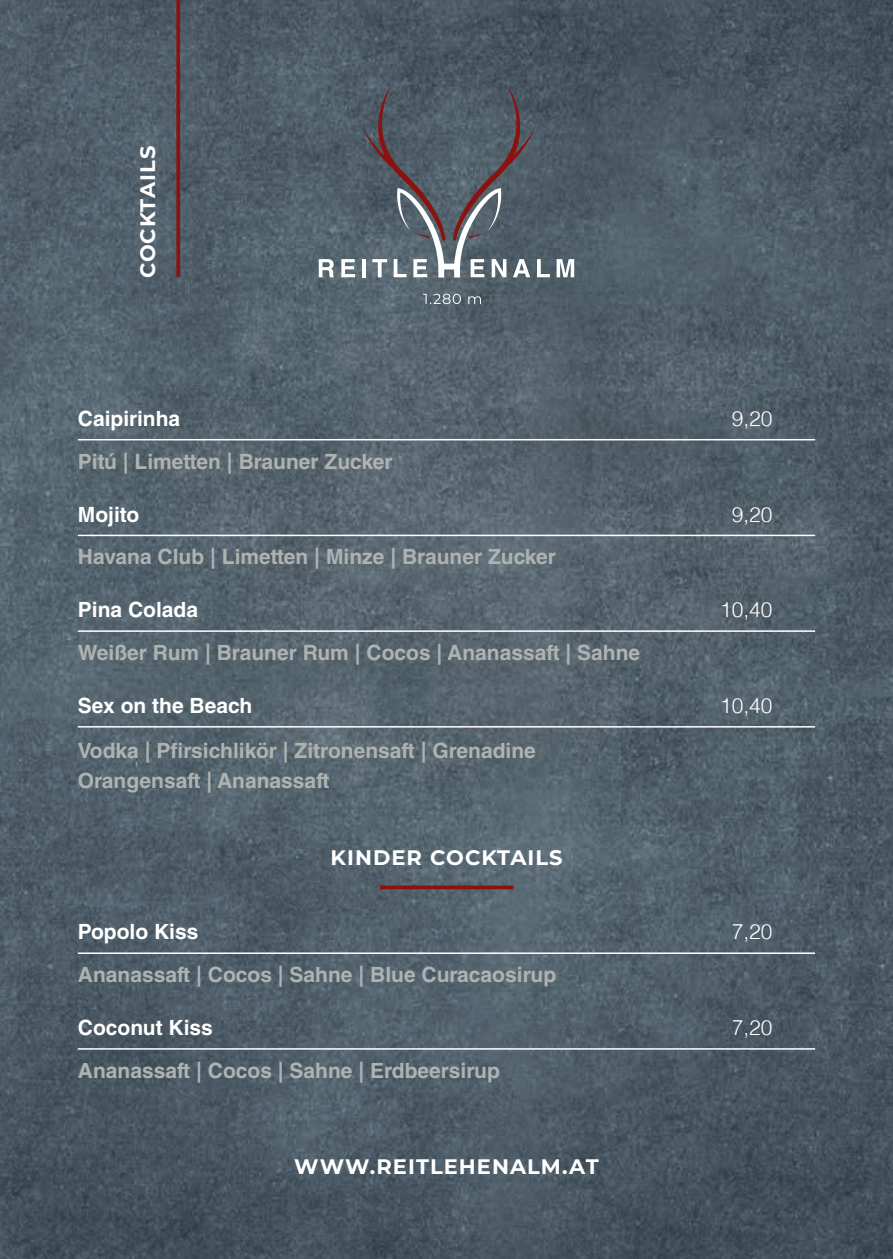
<style>
.page{position:relative;width:893px;height:1259px;background:#fff}
.page>*{position:absolute;margin:0;border:0;box-sizing:border-box;transform-origin:0 0}
.t1{font:700 21px/30px "Helvetica LT Std";color:#aeb3b2}
.t2{font:700 21px "Helvetica LT Std";color:#fff}
.t3{font:700 21px "Montserrat";letter-spacing:.05em;color:#fff}
.t4{font:300 21px "Helvetica";color:#fff}
</style>
<div class="page">
<img style="left:0;top:0;width:893px;height:1259px">
<svg style="left:423px;top:294px;width:58px;height:10px"></svg>
<svg style="left:319px;top:259px;width:15px;height:18px"></svg>
<svg style="left:341px;top:259px;width:14px;height:18px"></svg>
<svg style="left:362px;top:85px;width:188px;height:192px;background:#5d666f"></svg>
<svg style="left:557px;top:259px;width:17px;height:18px"></svg>
<hr style="left:78px;top:439px;width:562px;height:1px;background:#fff">
<hr style="left:640px;top:439px;width:175px;height:1px;background:#fff">
<hr style="left:78px;top:534px;width:562px;height:2px;background:#fff">
<hr style="left:640px;top:534px;width:175px;height:2px;background:#fff">
<hr style="left:78px;top:630px;width:562px;height:2px;background:#fff">
<hr style="left:640px;top:630px;width:175px;height:2px;background:#fff">
<hr style="left:78px;top:726px;width:562px;height:1px;background:#fff">
<hr style="left:640px;top:726px;width:175px;height:1px;background:#fff">
<hr style="left:78px;top:952px;width:562px;height:2px;background:#fff">
<hr style="left:640px;top:952px;width:175px;height:2px;background:#fff">
<hr style="left:78px;top:1048px;width:562px;height:1px;background:#fff">
<hr style="left:640px;top:1048px;width:175px;height:1px;background:#fff">
<svg style="left:380px;top:885px;width:133px;height:4px"></svg>
<svg style="left:176px;top:0;width:4px;height:277px"></svg>
<p class="t3" style="left:134px;top:278px;width:134px;rotate:-90deg">COCKTAILS</p>
<p class="t2" style="left:78px;top:406px;width:104px">Caipirinha</p>
<p class="t4" style="left:732px;top:401px;width:42px">9,20</p>
<p class="t1" style="left:78px;top:446px;width:316px">Pitú | Limetten | Brauner Zucker</p>
<p class="t2" style="left:78px;top:501px;width:63px">Mojito</p>
<p class="t4" style="left:732px;top:496px;width:42px">9,20</p>
<p class="t1" style="left:78px;top:541px;width:480px">Havana Club | Limetten | Minze | Brauner Zucker</p>
<p class="t2" style="left:78px;top:597px;width:122px">Pina Colada</p>
<p class="t4" style="left:720px;top:592px;width:54px">10,40</p>
<p class="t1" style="left:78px;top:637px;width:564px">Weißer Rum | Brauner Rum | Cocos | Ananassaft | Sahne</p>
<p class="t2" style="left:78px;top:693px;width:176px">Sex on the Beach</p>
<p class="t4" style="left:720px;top:688px;width:54px">10,40</p>
<p class="t1" style="left:78px;top:735px;width:459px">Vodka | Pfirsichlikör | Zitronensaft | Grenadine<br>Orangensaft | Ananassaft</p>
<p class="t3" style="left:331px;top:843px;width:233px">KINDER COCKTAILS</p>
<p class="t2" style="left:78px;top:919px;width:122px">Popolo Kiss</p>
<p class="t4" style="left:732px;top:914px;width:42px">7,20</p>
<p class="t1" style="left:78px;top:959px;width:480px">Ananassaft | Cocos | Sahne | Blue Curacaosirup</p>
<p class="t2" style="left:78px;top:1015px;width:137px">Coconut Kiss</p>
<p class="t4" style="left:732px;top:1010px;width:42px">7,20</p>
<p class="t1" style="left:78px;top:1055px;width:423px">Ananassaft | Cocos | Sahne | Erdbeersirup</p>
<p class="t3" style="left:294px;top:1152px;width:306px">WWW.REITLEHENALM.AT</p>
</div>
